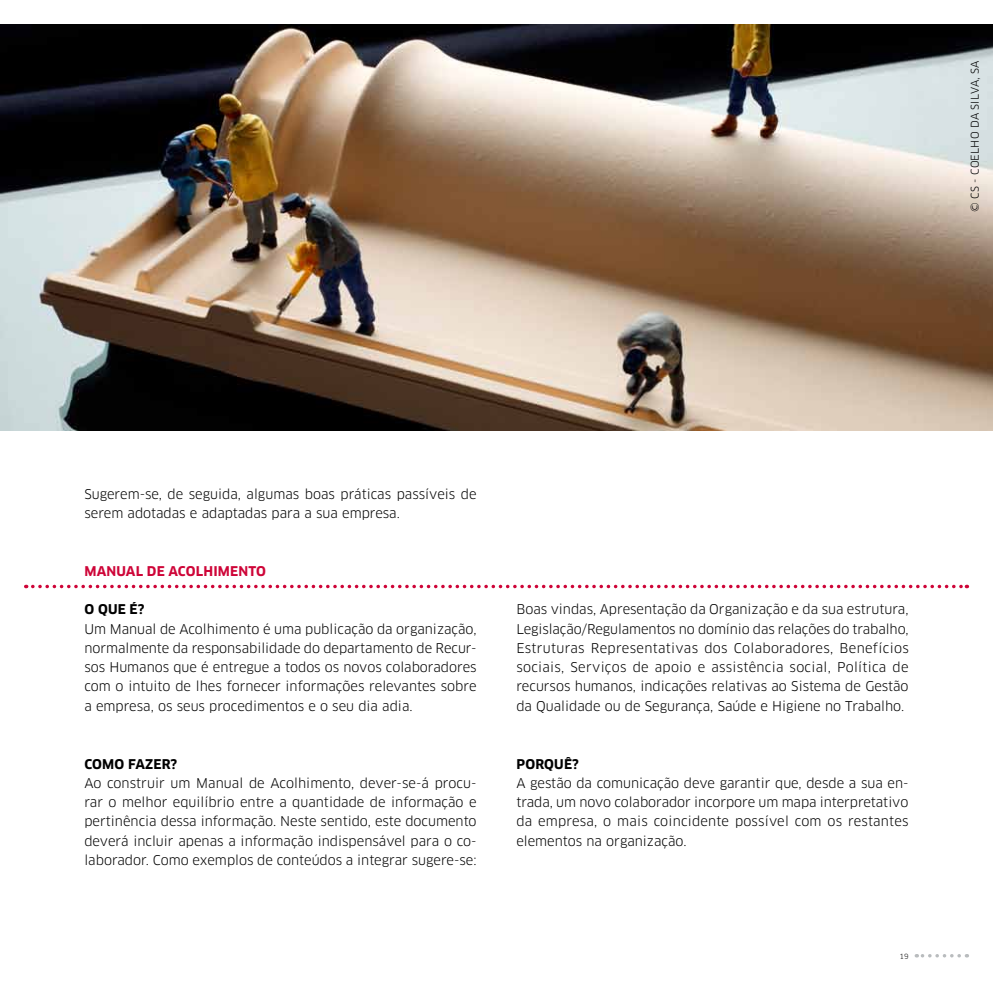
<style>
.page{position:relative;width:993px;height:993px;background:#fff}
.page>*{position:absolute;margin:0;border:0;box-sizing:border-box;transform-origin:0 0}
.t1{font:13.12px/19.2px "Clan";color:#000;text-align:justify}
.t2{font:700 13.12px "Clan";letter-spacing:.015em;color:#000}
.t3{font:700 13.12px "Clan";letter-spacing:-.005em;color:#ce0538}
.t4{font:10.5px "Clan";letter-spacing:.015em;color:#000}
.t5{font:7px "Clan";color:#000}
</style>
<div class="page">
<svg style="left:916px;top:954px;width:42px;height:3px"></svg>
<img style="left:0;top:25px;width:992px;height:405px">
<svg style="left:33px;top:584px;width:934px;height:4px"></svg>
<p class="t4" style="left:968px;top:211px;width:151px;rotate:-90deg">© CS - Coelho da silva, SA</p>
<p class="t1" style="left:84px;top:484px;width:393px">Sugerem-se, de seguida, algumas boas práticas passíveis de serem adotadas e adaptadas para a sua empresa.</p>
<p class="t3" style="left:84px;top:563px;width:103px">MAN UAL DE ACOL</p>
<p class="t3" style="left:203px;top:563px;width:20px">HIMEN</p>
<p class="t3" style="left:248px;top:563px;width:17px">TO</p>
<p class="t2" style="left:84px;top:602px;width:61px">O QUE É?</p>
<p class="t1" style="left:84px;top:619px;width:393px">U m Manual de Acolhimento é uma publicação da organização, normalmente da responsabilidade do departamento de Recur&shy;sos H umanos que é entregue a todos os novos colaboradores com o intuito de lhes fornecer informações relevantes sobre a empresa, os seus procedimentos e o seu dia adia.</p>
<p class="t2" style="left:84px;top:756px;width:20px">COMO</p>
<p class="t2" style="left:128px;top:756px;width:51px">FAZER?</p>
<p class="t1" style="left:84px;top:773px;width:393px">Ao construir um Manual de Acolhimento, dever-se-á procu&shy;rar o melhor equilíbrio entre a quantidade de informação e pertinência dessa informação. N este sentido, este documento deverá incluir apenas a informação indispensável para o co&shy;laborador. Como exemplos de conteúdos a integrar sugere-se:</p>
<p class="t1" style="left:516px;top:599px;width:394px">Boas vindas, Apresentação da Organização e da sua estrutura, Legislação/Regulamentos no domínio das relações do trabalho, Estruturas Representativas dos Colaboradores, Benefícios sociais, Serviços de apoio e assistência social, Política de recursos humanos, indicações relativas ao Sistema de Gestão da Qualidade ou de Segurança, Saúde e H igiene no Trabalho.</p>
<p class="t2" style="left:516px;top:756px;width:64px">PORQUÊ?</p>
<p class="t1" style="left:516px;top:773px;width:393px">A gestão da comunicação deve garantir que, desde a sua en&shy;trada, um novo colaborador incorpore um mapa interpretativo da empresa, o mais coincidente possível com os restantes elementos na organização.</p>
<p class="t5" style="left:899px;top:951px;width:11px">19</p>
</div>
